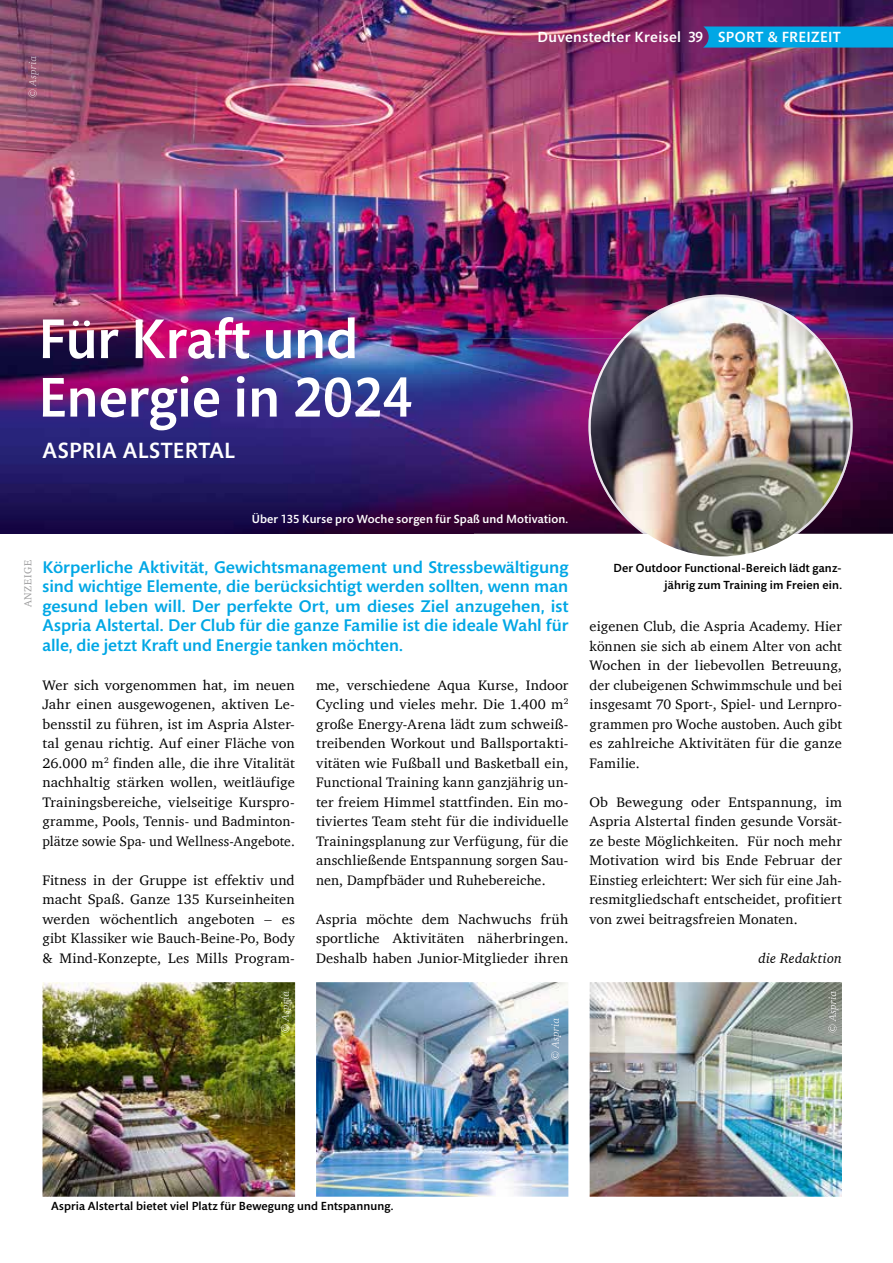
<style>
.page{position:relative;width:893px;height:1263px;background:#fff}
.page>*{position:absolute;margin:0;border:0;box-sizing:border-box;transform-origin:0 0}
.t1{font:500 57px/58.5px "Mundo Sans Std";color:#fff}
.t2{font:500 22.5px "Mundo Sans Std";letter-spacing:.015em;color:#fff}
.t3{font:500 17.25px/19.5px "Mundo Sans Std";color:#00a7e5;text-align:justify}
.t4{font:500 15px "Mundo Sans Std";letter-spacing:.03em;color:#fff}
.t5{font:14.1px/19.5px "Charter";letter-spacing:.01em;color:#000;text-align:justify}
.t6{font:italic 14.1px "Charter BT";letter-spacing:.015em;color:#000}
.t7{font:500 12px/16.5px "Mundo Sans Std";letter-spacing:.015em;color:#000;text-align:right}
.t8{font:500 12px "Mundo Sans Std";letter-spacing:.015em;color:#fff}
.t9{font:10.5px "Charter";letter-spacing:.06em;color:#9c9c9d}
</style>
<div class="page">
<img style="left:0;top:0;width:893px;height:339px">
<img style="left:0;top:339px;width:893px;height:195px">
<img style="left:622px;top:295px;width:197px;height:44px">
<img style="left:588px;top:339px;width:53px;height:193px">
<img style="left:800px;top:339px;width:53px;height:193px">
<svg style="left:641px;top:529px;width:159px;height:28px"></svg>
<img style="left:591px;top:297px;width:259px;height:259px;border-radius:130px">
<img style="left:43px;top:982px;width:252px;height:215px">
<img style="left:316px;top:982px;width:252px;height:215px">
<img style="left:590px;top:982px;width:252px;height:215px">
<svg style="left:29px;top:89px;width:8px;height:8px"></svg>
<img style="left:29px;top:56px;width:9px;height:31px">
<svg style="left:281px;top:1024px;width:8px;height:8px"></svg>
<img style="left:281px;top:991px;width:10px;height:31px">
<svg style="left:551px;top:1051px;width:8px;height:8px"></svg>
<img style="left:551px;top:1018px;width:10px;height:31px">
<svg style="left:828px;top:1024px;width:8px;height:8px"></svg>
<img style="left:829px;top:991px;width:9px;height:31px">
<svg style="left:703px;top:27px;width:190px;height:21px;background:#04a1df"></svg>
<p class="t4" style="left:537px;top:29px;width:305px">Duvenstedter Kreisel 39 SPORT &amp; FREIZEIT</p>
<h1 class="t1" style="left:38px;top:311px;width:376px">Für Kraft und<br>Energie in 2024</h1>
<h2 class="t2" style="left:43px;top:438px;width:194px">ASPRIA ALSTERTAL</h2>
<p class="t8" style="left:252px;top:513px;width:318px">Über 135 Kurse pro Woche sorgen für Spaß und Motivation.</p>
<p class="t9" style="left:19px;top:607px;width:49px;rotate:-90deg">ANZEIGE</p>
<p class="t3" style="left:43px;top:557px;width:527px">Körperliche Aktivität, Gewichtsmanagement und Stressbewältigung sind wichtige Elemente, die berücksichtigt werden sollten, wenn man gesund leben will. Der perfekte Ort, um dieses Ziel anzugehen, ist Aspria Alstertal. Der Club für die ganze Familie ist die ideale Wahl für alle, die jetzt Kraft und Energie tanken möchten.</p>
<p class="t5" style="left:43px;top:675px;width:254px">Wer sich vorgenommen hat, im neuen Jahr einen ausgewogenen, aktiven Le&shy;bensstil zu führen, ist im Aspria Alster&shy;tal genau richtig. Auf einer Fläche von 26.000 m<sup>2</sup> finden alle, die ihre Vitalität nachhaltig stärken wollen, weitläufige Trainingsbereiche, vielseitige Kurspro&shy;gramme, Pools, Tennis- und Badminton&shy;plätze sowie Spa- und Wellness-Angebote.</p>
<p class="t5" style="left:43px;top:870px;width:254px">Fitness in der Gruppe ist effektiv und macht Spaß. Ganze 135 Kurseinheiten werden wöchentlich angeboten – es gibt Klassiker wie Bauch-Beine-Po, Body &amp; Mind-Konzepte, Les Mills Program-</p>
<p class="t5" style="left:316px;top:675px;width:254px">me, verschiedene Aqua Kurse, Indoor Cycling und vieles mehr. Die 1.400 m<sup>2 </sup>große Energy-Arena lädt zum schweiß&shy;treibenden Workout und Ballsportakti&shy;vitäten wie Fußball und Basketball ein, Functional Training kann ganzjährig un&shy;ter freiem Himmel stattfinden. Ein mo&shy;tiviertes Team steht für die individuelle Trainingsplanung zur Verfügung, für die anschließende Entspannung sorgen Sau&shy;nen, Dampfbäder und Ruhebereiche.</p>
<p class="t5" style="left:316px;top:909px;width:254px">Aspria möchte dem Nachwuchs früh sportliche Aktivitäten näherbringen.<br>Deshalb haben Junior-Mitglieder ihren</p>
<p class="t7" style="left:614px;top:560px;width:230px">Der Outdoor Functional-Bereich lädt ganz&shy;jährig zum Training im Freien ein.</p>
<p class="t5" style="left:590px;top:616px;width:254px">eigenen Club, die Aspria Academy. Hier können sie sich ab einem Alter von acht Wochen in der liebevollen Betreuung, der clubeigenen Schwimmschule und bei insgesamt 70 Sport-, Spiel- und Lernpro&shy;grammen pro Woche austoben. Auch gibt es zahlreiche Aktivitäten für die ganze Familie.</p>
<p class="t5" style="left:590px;top:792px;width:254px">Ob Bewegung oder Entspannung, im Aspria Alstertal finden gesunde Vorsät&shy;ze beste Möglichkeiten. Für noch mehr Motivation wird bis Ende Februar der Einstieg erleichtert: Wer sich für eine Jah&shy;resmitgliedschaft entscheidet, profitiert von zwei beitragsfreien Monaten.</p>
<p class="t6" style="left:759px;top:949px;width:85px">die Redaktion</p>
<p class="t7" style="left:51px;top:1198px;width:344px">Aspria Alstertal bietet viel Platz für Bewegung und Entspannung.</p>
</div>
